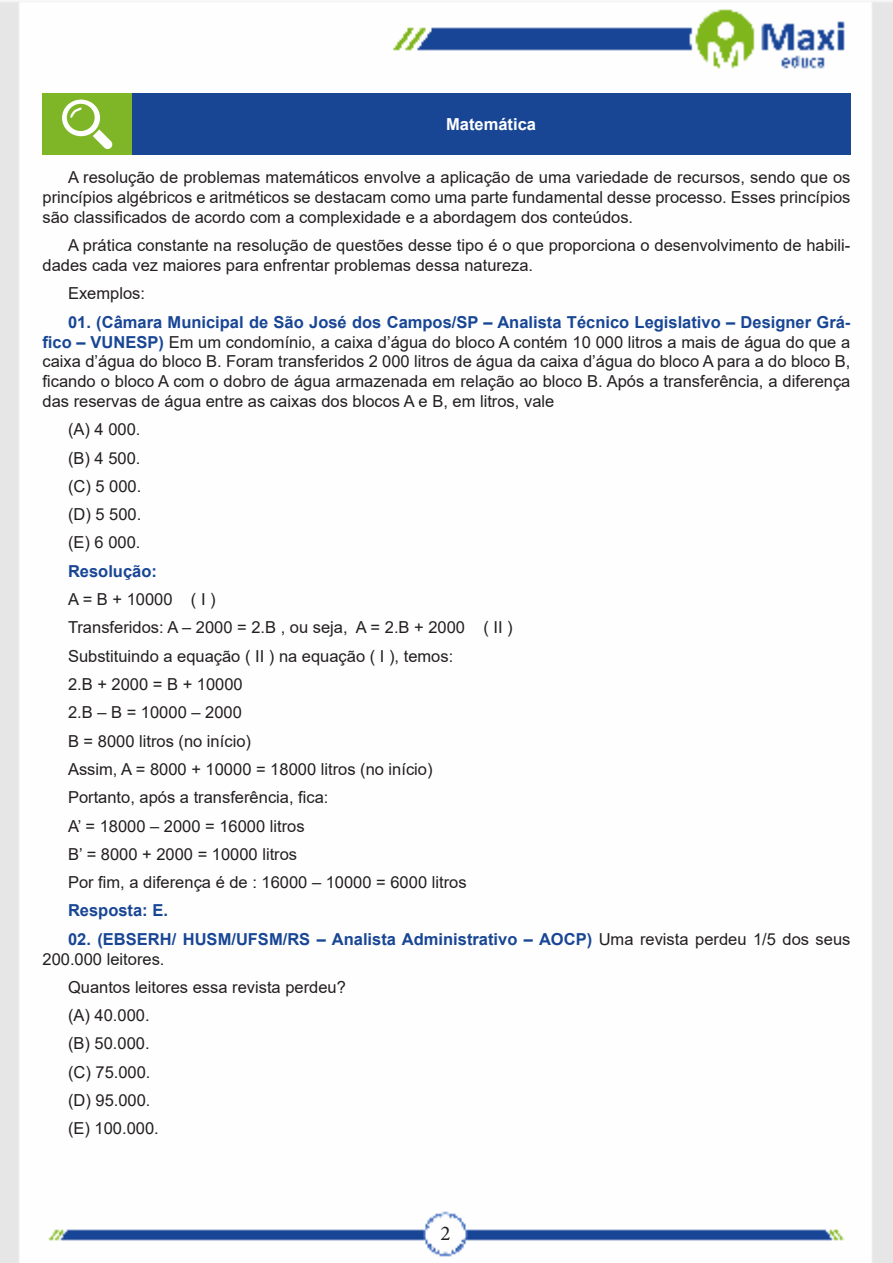
<style>
.page{position:relative;width:893px;height:1263px;background:#fff}
.page>*{position:absolute;margin:0;border:0;box-sizing:border-box;transform-origin:0 0}
.t1{font:21px "Minion Pro";color:#231f20}
.t2{font:16.5px/19.8px "Arial";color:#231f20;text-align:justify}
.t3{font:700 16.5px/19.8px "Arial";color:#184695}
.Titulo_de_Caixa{font:700 16.5px "Arial";color:#fff}
.s1{font-weight:700;color:#184695}
.s2{font-weight:400;color:#231f20}
</style>
<div class="page">
<img style="left:0;top:1px;width:893px;height:1262px">
<div style="left:43px;top:94px;width:89px;height:61px;background:#7fb628"></div>
<div style="left:132px;top:94px;width:718px;height:61px;background:#184695"></div>
<svg style="left:62px;top:100px;width:51px;height:49px"></svg>
<p class="Titulo_de_Caixa" style="left:446px;top:113px;width:91px">Matemática</p>
<p class="t2" style="left:43px;top:168px;width:809px;text-indent:26px">A resolução de problemas matemáticos envolve a aplicação de uma variedade de recursos, sendo que os princípios algébricos e aritméticos se destacam como uma parte fundamental desse processo. Esses princípios são classificados de acordo com a complexidade e a abordagem dos conteúdos.</p>
<p class="t2" style="left:43px;top:235px;width:809px;text-indent:26px">A prática constante na resolução de questões desse tipo é o que proporciona o desenvolvimento de habili&shy;dades cada vez maiores para enfrentar problemas dessa natureza.</p>
<p class="t2" style="left:68px;top:284px;width:79px">Exemplos:</p>
<p class="t2" style="left:43px;top:312px;width:809px;text-indent:26px"><span class="s1">01. (Câmara Municipal de São José dos Campos/SP – Analista Técnico Legislativo – Designer Grá&shy;fico – VUNESP)</span> Em um condomínio, a caixa d’água do bloco A contém 10 000 litros a mais de água do que a caixa d’água do bloco B. Foram transferidos 2 000 litros de água da caixa d’água do bloco A para a do bloco B, ficando o bloco A com o dobro de água armazenada em relação ao bloco B. Após a transferência, a diferença das reservas de água entre as caixas dos blocos A e B, em litros, vale</p>
<p class="t2" style="left:68px;top:419px;width:74px">(A) 4 000.</p>
<p class="t2" style="left:68px;top:448px;width:74px">(B) 4 500.</p>
<p class="t2" style="left:68px;top:476px;width:75px">(C) 5 000.</p>
<p class="t2" style="left:68px;top:504px;width:75px">(D) 5 500.</p>
<p class="t2" style="left:68px;top:533px;width:74px">(E) 6 000.</p>
<p class="t3" style="left:68px;top:561px;width:90px">Resolução:</p>
<p class="t2" style="left:68px;top:589px;width:149px">A = B + 10000 ( I )</p>
<p class="t2" style="left:68px;top:617px;width:446px">Transferidos: A – 2000 = 2.B , ou seja, A = 2.B + 2000 ( II )</p>
<p class="t2" style="left:68px;top:646px;width:387px">Substituindo a equação ( II ) na equação ( I ), temos:</p>
<p class="t2" style="left:68px;top:674px;width:176px">2.B + 2000 = B + 10000</p>
<p class="t2" style="left:68px;top:702px;width:175px">2.B – B = 10000 – 2000</p>
<p class="t2" style="left:68px;top:731px;width:184px">B = 8000 litros (no início)</p>
<p class="t2" style="left:68px;top:759px;width:366px">Assim, A = 8000 + 10000 = 18000 litros (no início)</p>
<p class="t2" style="left:68px;top:787px;width:262px">Portanto, após a transferência, fica:</p>
<p class="t2" style="left:68px;top:816px;width:238px">A’ = 18000 – 2000 = 16000 litros</p>
<p class="t2" style="left:68px;top:844px;width:231px">B’ = 8000 + 2000 = 10000 litros</p>
<p class="t2" style="left:68px;top:872px;width:400px">Por fim, a diferença é de : 16000 – 10000 = 6000 litros</p>
<p class="t3" style="left:68px;top:901px;width:101px">Resposta: E.</p>
<p class="t3" style="left:43px;top:929px;width:809px;text-indent:26px">02. (EBSERH/ HUSM/UFSM/RS – Analista Administrativo – AOCP) <span class="s2">Uma revista perdeu 1/5 dos seus<br>200.000 leitores.</span></p>
<p class="t2" style="left:68px;top:977px;width:279px">Quantos leitores essa revista perdeu?</p>
<p class="t2" style="left:68px;top:1005px;width:83px">(A) 40.000.</p>
<p class="t2" style="left:68px;top:1034px;width:83px">(B) 50.000.</p>
<p class="t2" style="left:68px;top:1062px;width:84px">(C) 75.000.</p>
<p class="t2" style="left:68px;top:1090px;width:84px">(D) 95.000.</p>
<p class="t2" style="left:68px;top:1118px;width:92px">(E) 100.000.</p>
<p class="t1" style="left:440px;top:1219px;width:12px">2</p>
</div>
